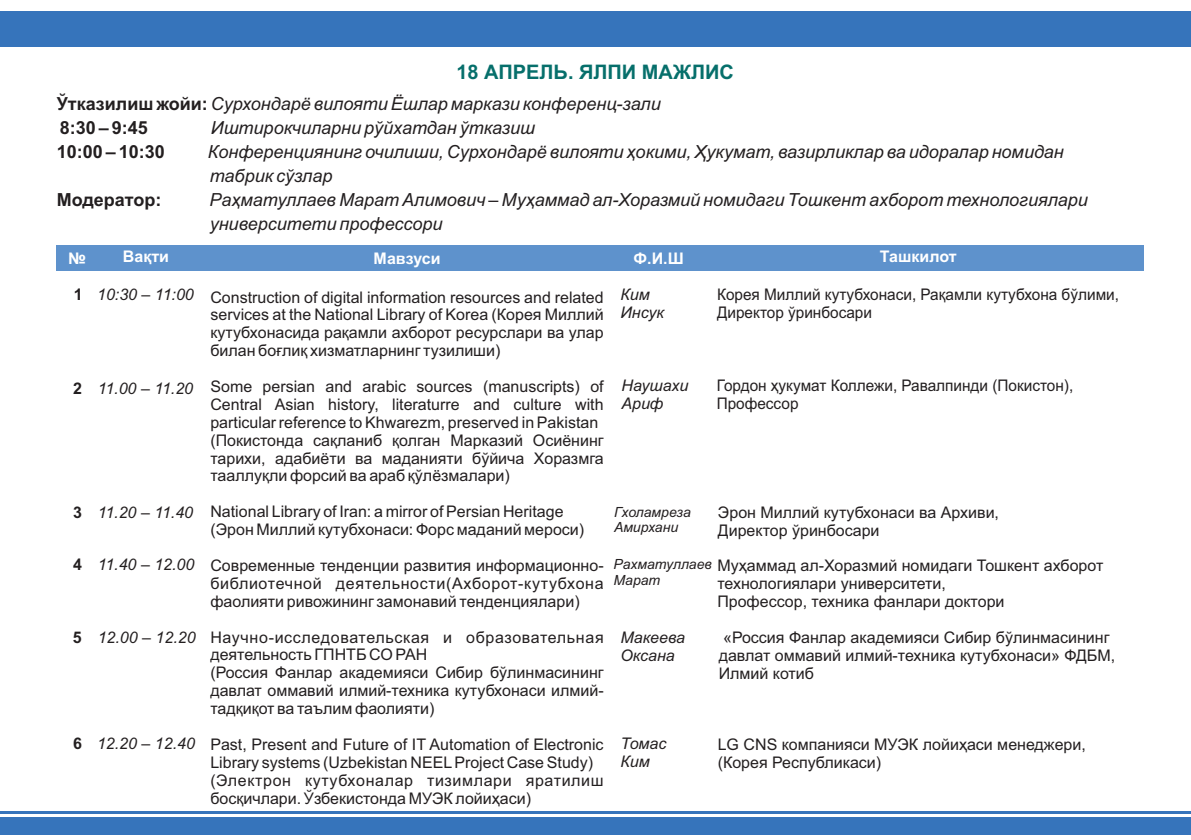
<style>
.page{position:relative;width:1191px;height:840px;background:#fff}
.page>*{position:absolute;margin:0;border:0;box-sizing:border-box;transform-origin:0 0}
.t1{font:700 20px "Arial";color:#066f6b}
.t2{font:italic 18px/24px "Arial";color:#231f20}
.t3{font:700 18px "Arial";color:#231f20}
.t4{font:16px/17.8px "Arial";color:#231f20}
.t5{font:16px/17.8px "Arial";color:#231f20;scale:.96 1}
.t6{font:italic 16px/17.8px "Arial";color:#231f20}
.t7{font:700 16px "Arial";color:#fff}
.t8{font:700 16px "Arial";color:#231f20}
.t9{font:italic 14px/15.6px "Arial";color:#231f20}
.s1{font-weight:700;font-style:normal}
</style>
<div class="page">
<div style="left:0;top:816px;width:1191px;height:17px;background:#3674bb"></div>
<hr style="left:0;top:811px;width:1191px;height:2px;background:#3674bb">
<div style="left:0;top:11px;width:1191px;height:29px;background:#3674bb"></div>
<hr style="left:0;top:41px;width:1191px;height:3px;background:#3674bb">
<hr style="left:0;top:45px;width:1191px;height:2px;background:#3674bb">
<div style="left:56px;top:245px;width:1088px;height:26px;background:#5e92cc"></div>
<p class="t1" style="left:456px;top:65px;width:279px">18 АПРЕЛЬ. ЯЛПИ МАЖЛИС</p>
<p class="t2" style="left:57px;top:94px;width:605px"><span class="s1">Ўтказилиш жойи:</span> Сурхондарё вилояти Ёшлар маркази конференц-зали<br><span class="s1">8:30 – 9:45</span></p>
<p class="t2" style="left:211px;top:118px;width:326px">Иштирокчиларни рўйхатдан ўтказиш</p>
<p class="t3" style="left:57px;top:145px;width:110px">10:00 – 10:30</p>
<p class="t2" style="left:208px;top:142px;width:857px">Конференциянинг очилиши, Сурхондарё вилояти ҳокими, Ҳукумат, вазирликлар ва идоралар номидан табрик сўзлар</p>
<p class="t3" style="left:57px;top:193px;width:106px">Модератор:</p>
<p class="t2" style="left:209px;top:190px;width:880px">Раҳматуллаев Марат Алимович – Муҳаммад ал-Хоразмий номидаги Тошкент ахборот технологиялари университети профессори</p>
<p class="t7" style="left:68px;top:252px;width:19px">№</p>
<p class="t7" style="left:123px;top:250px;width:48px">Вақти</p>
<p class="t7" style="left:373px;top:252px;width:69px">Мавзуси</p>
<p class="t7" style="left:633px;top:252px;width:52px">Ф.И.Ш</p>
<p class="t7" style="left:880px;top:251px;width:78px">Ташкилот</p>
<p class="t6" style="left:97px;top:287px;width:98px">10:30 – 11:00</p>
<p class="t6" style="left:620px;top:286px;width:45px">Ким<br>Инсук</p>
<p class="t5" style="left:717px;top:286px;width:420px">Корея Миллий кутубхонаси, Рақамли кутубхона бўлими,<br>Директор ўринбосари</p>
<p class="t8" style="left:74px;top:289px;width:10px">1</p>
<p class="t4" style="left:210px;top:289px;width:395px;text-align:justify">Construction of digital information resources and related services at the National Library of Korea (Корея Миллий кутубхонасида рақамли ахборот ресурслари ва улар билан боғлиқ хизматларнинг тузилиши)</p>
<p class="t4" style="left:210px;top:379px;width:395px">Some persian and arabic sources (manuscripts) of Central Asian history, literaturre and culture with particular reference to Khwarezm, preserved in Pakistan (Покистонда сақланиб қолган Марказий Осиёнинг тарихи, адабиёти ва маданияти бўйича Хоразмга тааллуқли форсий ва араб қўлёзмалари)</p>
<p class="t4" style="left:210px;top:504px;width:375px">National Library of Iran: a mirror of Persian Heritage (Эрон Миллий кутубхонаси: Форс маданий мероси)</p>
<p class="t4" style="left:210px;top:557px;width:395px;text-align:justify">Современные тенденции развития информационно&shy;библиотечной деятельности(Ахборот-кутубхона фаолияти ривожининг замонавий тенденциялари)</p>
<p class="t4" style="left:210px;top:629px;width:395px">Научно-исследовательская и образовательная деятельность ГПНТБ СО РАН<br>(Россия Фанлар академияси Сибир бўлинмасининг давлат оммавий илмий-техника кутубхонаси илмий&shy;тадқиқот ва таълим фаолияти)</p>
<p class="t4" style="left:210px;top:736px;width:395px">Past, Present and Future of IT Automation of Electronic Library systems (Uzbekistan NEELProject Case Study) (Электрон кутубхоналар тизимлари яратилиш босқичлари. Ўзбекистонда МУЭК лойиҳаси)</p>
<p class="t6" style="left:621px;top:377px;width:68px">Наушахи<br>Ариф</p>
<p class="t5" style="left:716px;top:377px;width:373px">Гордон ҳукумат Коллежи, Равалпинди (Покистон),<br>Профессор</p>
<p class="t6" style="left:98px;top:381px;width:97px">11.00 – 11.20</p>
<p class="t8" style="left:73px;top:382px;width:10px">2</p>
<p class="t6" style="left:98px;top:505px;width:97px">11.20 – 11.40</p>
<p class="t8" style="left:73px;top:506px;width:10px">3</p>
<p class="t4" style="left:718px;top:505px;width:283px">Эрон Миллий кутубхонаси ва Архиви,<br>Директор ўринбосари</p>
<p class="t9" style="left:614px;top:505px;width:78px">Гхоламреза<br>Амирхани</p>
<p class="t6" style="left:98px;top:557px;width:98px">11.40 – 12.00</p>
<p class="t8" style="left:73px;top:558px;width:10px">4</p>
<p class="t4" style="left:717px;top:557px;width:387px">Муҳаммад ал-Хоразмий номидаги Тошкент ахборот технологиялари университети,<br>Профессор, техника фанлари доктори</p>
<p class="t9" style="left:613px;top:557px;width:100px">Рахматуллаев<br>Марат</p>
<p class="t6" style="left:98px;top:629px;width:99px">12.00 – 12.20</p>
<p class="t8" style="left:73px;top:630px;width:10px">5</p>
<p class="t6" style="left:620px;top:629px;width:66px">Макеева<br>Оксана</p>
<p class="t4" style="left:718px;top:629px;width:398px">«Россия Фанлар академияси Сибир бўлинмасининг давлат оммавий илмий-техника кутубхонаси» ФДБМ,<br>Илмий котиб</p>
<p class="t6" style="left:73px;top:736px;width:123px"><span class="s1">6</span> 12.20 – 12.40</p>
<p class="t6" style="left:620px;top:736px;width:48px">Томас<br>Ким</p>
<p class="t4" style="left:717px;top:736px;width:369px">LG CNS компанияси МУЭК лойиҳаси менеджери, (Корея Республикаси)</p>
</div>
